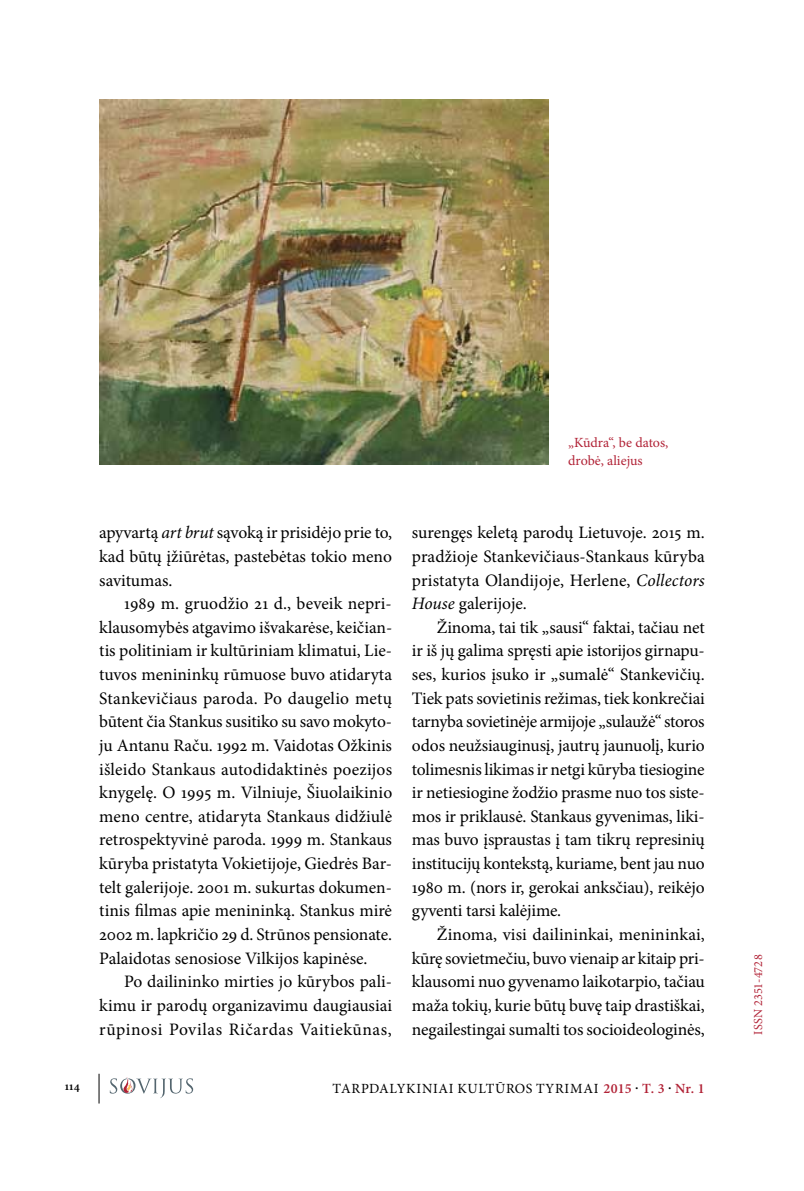
<style>
.page{position:relative;width:804px;height:1191px;background:#fff}
.page>*{position:absolute;margin:0;border:0;box-sizing:border-box;transform-origin:0 0}
.t1{font:17.5px/23.6px "Minion Pro";letter-spacing:-.005em;color:#000;text-align:justify}
.t2{font:14px "Minion Pro";letter-spacing:.05em;color:#000}
.t3{font:14px/17.5px "Minion Pro";color:#b12236}
.t4{font:12.25px "Minion Pro";letter-spacing:.015em;color:#b12236}
.t5{font:600 12.25px "Minion Pro";color:#000}
.s1{font-style:italic}
.s2{font-weight:600;color:#b12236}
.s3{font-weight:600}
</style>
<div class="page">
<hr style="left:99px;top:1073px;width:1px;height:30px;background:#000">
<svg style="left:110px;top:1077px;width:83px;height:21px"></svg>
<img style="left:99px;top:99px;width:449px;height:366px">
<p class="t3" style="left:568px;top:434px;width:102px">„Kūdra“, be datos, drobė, aliejus</p>
<p class="t5" style="left:65px;top:1077px;width:16px">114</p>
<p class="t1" style="left:99px;top:521px;width:294px">apyvartą <span class="s1">art brut</span> sąvoką ir prisidėjo prie to, kad būtų įžiūrėtas, pastebėtas tokio meno savitumas.</p>
<p class="t1" style="left:99px;top:592px;width:294px;text-indent:25px">1989 m. gruodžio 21 d., beveik nepri&shy;klausomybės atgavimo išvakarėse, keičian&shy;tis politiniam ir kultūriniam klimatui, Lie&shy;tuvos menininkų rūmuose buvo atidaryta Stankevičiaus paroda. Po daugelio metų būtent čia Stankus susitiko su savo mokyto&shy;ju Antanu Raču. 1992 m. Vaidotas Ožkinis išleido Stankaus autodidaktinės poezijos knygelę. O 1995 m. Vilniuje, Šiuolaikinio meno centre, atidaryta Stankaus didžiulė retrospektyvinė paroda. 1999 m. Stankaus kūryba pristatyta Vokietijoje, Giedrės Bar&shy;telt galerijoje. 2001 m. sukurtas dokumen&shy;tinis filmas apie menininką. Stankus mirė 2002 m. lapkričio 29 d. Strūnos pensionate.<br>Palaidotas senosiose Vilkijos kapinėse.</p>
<p class="t1" style="left:99px;top:970px;width:294px;text-indent:25px">Po dailininko mirties jo kūrybos pali&shy;kimu ir parodų organizavimu daugiausiai rūpinosi Povilas Ričardas Vaitiekūnas,</p>
<p class="t1" style="left:412px;top:521px;width:294px">surengęs keletą parodų Lietuvoje. 2015 m. pradžioje Stankevičiaus-Stankaus kūryba pristatyta Olandijoje, Herlene, <span class="s1">Collectors House</span> galerijoje.</p>
<p class="t1" style="left:412px;top:615px;width:294px;text-indent:25px">Žinoma, tai tik „sausi“ faktai, tačiau net ir iš jų galima spręsti apie istorijos girnapu&shy;ses, kurios įsuko ir „sumalė“ Stankevičių.<br>Tiek pats sovietinis režimas, tiek konkrečiai tarnyba sovietinėje armijoje „sulaužė“ storos odos neužsiauginusį, jautrų jaunuolį, kurio tolimesnis likimas ir netgi kūryba tiesiogine ir netiesiogine žodžio prasme nuo tos siste&shy;mos ir priklausė. Stankaus gyvenimas, liki&shy;mas buvo įspraustas į tam tikrų represinių institucijų kontekstą, kuriame, bent jau nuo 1980 m. (nors ir, gerokai anksčiau), reikėjo gyventi tarsi kalėjime.</p>
<p class="t1" style="left:412px;top:922px;width:294px;text-indent:25px">Žinoma, visi dailininkai, menininkai, kūrę sovietmečiu, buvo vienaip ar kitaip pri&shy;klausomi nuo gyvenamo laikotarpio, tačiau maža tokių, kurie būtų buvę taip drastiškai, negailestingai sumalti tos socioideologinės,</p>
<p class="t2" style="left:332px;top:1079px;width:373px">Tarpdalykiniai kultūros tyrimai <span class="s2">2015</span> <span class="s3">·</span> <span class="s2">T. 3</span> <span class="s3">·</span> <span class="s2">Nr. 1</span></p>
<p class="t4" style="left:750px;top:1034px;width:82px;rotate:-90deg">ISSN 2351-4728</p>
</div>
